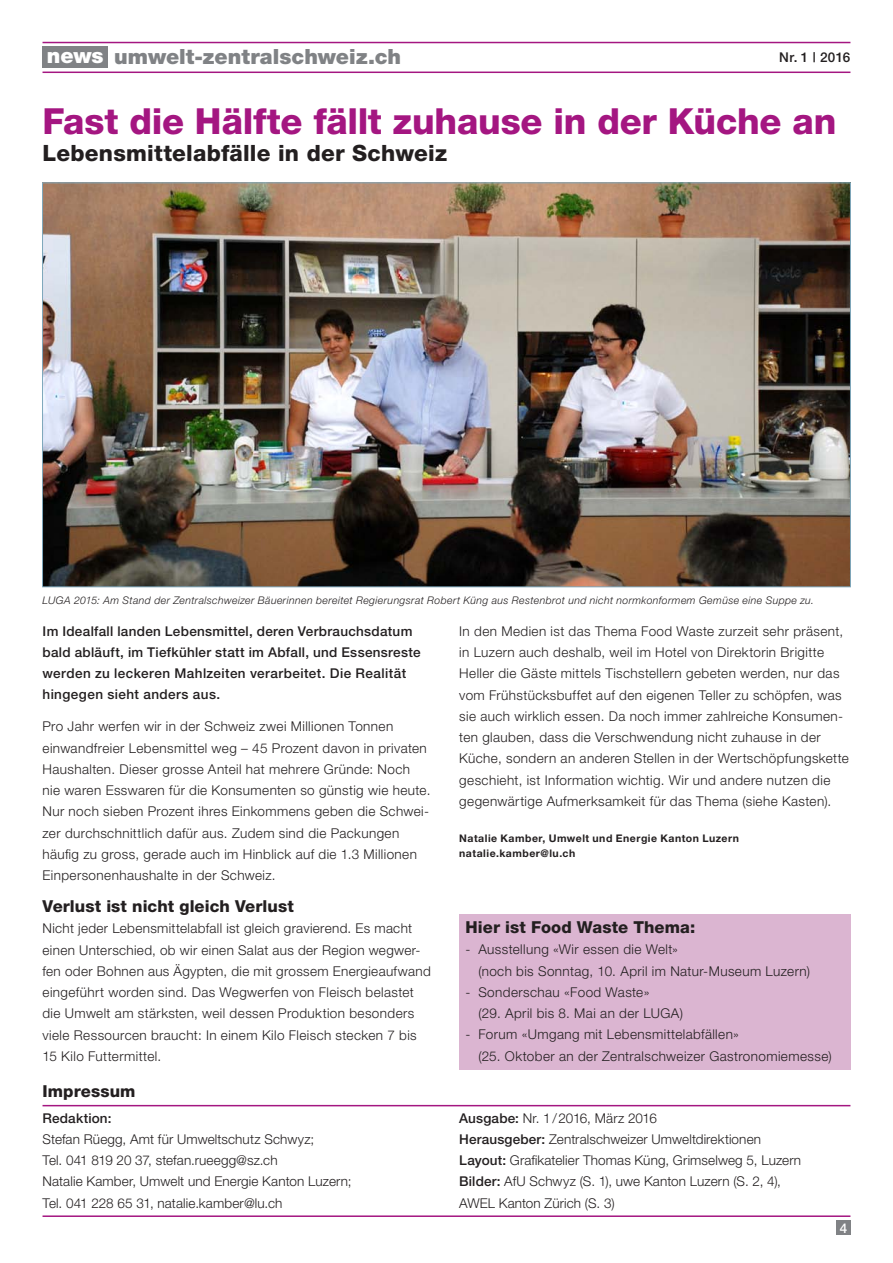
<style>
.page{position:relative;width:893px;height:1263px;background:#fff}
.page>*{position:absolute;margin:0;border:0;box-sizing:border-box;transform-origin:0 0}
.Titel_24_28{font:800 36px "Helvetica Neue";letter-spacing:-.01em;color:#a41681}
.Untertitel_15{font:800 22.5px "Helvetica Neue";letter-spacing:.01em;color:#231f20}
.t1{font:900 21px "Helvetica Neue";color:#808285}
.t2{font:900 21px "Helvetica Neue";color:#fff}
.Zwischentitel_11{font:800 16.5px "Helvetica Neue";letter-spacing:.005em;color:#231f20}
.lauftext_9_14_173{font:300 13.5px/21.3px "Helvetica Neue";letter-spacing:.03em;color:#231f20}
.lauftext_9_14_173-2{font:300 13.5px/21.3px "Helvetica Neue";letter-spacing:.01em;color:#231f20}
.lauftext_ez_3{font:300 13.5px/21.3px "Helvetica Neue";letter-spacing:.03em;color:#231f20}
.Lead_9{font:500 13.5px/21.3px "Helvetica Neue";letter-spacing:.025em;color:#231f20}
.lauftext_9_14_173-3{font:300 13.5px "Helvetica Neue";letter-spacing:-.005em;color:#231f20}
.lauftext_9_14_173-4{font:500 13.5px "Helvetica Neue";letter-spacing:.01em;color:#231f20}
.untertitel_2__9pt{font:500 13.5px "Helvetica Neue";letter-spacing:.025em;color:#231f20}
.untertitel_2__9pt-2{font:500 13.5px "Helvetica Neue";color:#fff}
.bildlegenden_kursiv{font:italic 300 10.5px "Helvetica Neue";letter-spacing:.04em;color:#231f20}
.legende_7_pt_bold{font:700 10.5px/15px "Helvetica Neue";letter-spacing:.045em;color:#231f20}
.s1{font-weight:500}
</style>
<div class="page">
<hr style="left:43px;top:42px;width:807px;height:1px;background:#a41681">
<hr style="left:43px;top:72px;width:807px;height:1px;background:#a41681">
<div style="left:43px;top:47px;width:65px;height:21px;background:#808285"></div>
<hr style="left:43px;top:1215px;width:807px;height:2px;background:#a41681">
<div style="left:836px;top:1220px;width:14px;height:15px;background:#808285"></div>
<img style="left:44px;top:185px;width:805px;height:400px">
<hr style="left:43px;top:1105px;width:807px;height:1px;background:#a41681">
<div style="left:459px;top:914px;width:391px;height:155px;background:#dbb5d1"></div>
<p class="t1" style="left:114px;top:44px;width:288px">umwelt-zentralschweiz.ch</p>
<p class="t2" style="left:47px;top:43px;width:58px">news</p>
<p class="untertitel_2__9pt" style="left:779px;top:49px;width:73px">Nr. 1 | 2016</p>
<p class="Titel_24_28" style="left:43px;top:100px;width:795px">Fast die Hälfte fällt zuhause in der Küche an</p>
<p class="Untertitel_15" style="left:43px;top:139px;width:406px">Lebensmittelabfälle in der Schweiz</p>
<p class="bildlegenden_kursiv" style="left:43px;top:594px;width:773px">LUGA 2015: Am Stand der Zentralschweizer Bäuerinnen bereitet Regierungsrat Robert Küng aus Restenbrot und nicht normkonformem Gemüse eine Suppe zu.</p>
<p class="Lead_9" style="left:43px;top:620px;width:380px">Im Idealfall landen Lebensmittel, deren Verbrauchsdatum bald abläuft, im Tiefkühler statt im Abfall, und Essensreste werden zu leckeren Mahlzeiten verarbeitet. Die Realität hingegen sieht anders aus.</p>
<p class="lauftext_9_14_173" style="left:43px;top:715px;width:389px">Pro Jahr werfen wir in der Schweiz zwei Millionen Tonnen einwandfreier Lebensmittel weg – 45 Prozent davon in privaten Haushalten. Dieser grosse Anteil hat mehrere Gründe: Noch nie waren Esswaren für die Konsumenten so günstig wie heute.<br>Nur noch sieben Prozent ihres Einkommens geben die Schwei&shy;zer durchschnittlich dafür aus. Zudem sind die Packungen häufig zu gross, gerade auch im Hinblick auf die 1.3 Millionen Einpersonenhaushalte in der Schweiz.</p>
<p class="Zwischentitel_11" style="left:43px;top:896px;width:253px">Verlust ist nicht gleich Verlust</p>
<p class="lauftext_9_14_173" style="left:43px;top:917px;width:390px">Nicht jeder Lebensmittelabfall ist gleich gravierend. Es macht einen Unterschied, ob wir einen Salat aus der Region wegwer&shy;fen oder Bohnen aus Ägypten, die mit grossem Energieaufwand eingeführt worden sind. Das Wegwerfen von Fleisch belastet die Umwelt am stärksten, weil dessen Produktion besonders viele Ressourcen braucht: In einem Kilo Fleisch stecken 7 bis 15 Kilo Futtermittel.</p>
<p class="Zwischentitel_11" style="left:43px;top:1081px;width:95px">Impressum</p>
<p class="lauftext_9_14_173-4" style="left:43px;top:1110px;width:70px">Redaktion:</p>
<p class="lauftext_9_14_173-2" style="left:43px;top:1128px;width:273px">Stefan Rüegg, Amt für Umweltschutz Schwyz;</p>
<p class="lauftext_9_14_173-2" style="left:43px;top:1149px;width:237px">Tel. 041 819 20 37, stefan.rueegg@sz.ch</p>
<p class="lauftext_9_14_173-2" style="left:43px;top:1171px;width:310px">Natalie Kamber, Umwelt und Energie Kanton Luzern;<br>Tel. 041 228 65 31, natalie.kamber@lu.ch</p>
<p class="lauftext_9_14_173" style="left:459px;top:620px;width:391px">In den Medien ist das Thema Food Waste zurzeit sehr präsent, in Luzern auch deshalb, weil im Hotel von Direktorin Brigitte Heller die Gäste mittels Tischstellern gebeten werden, nur das vom Frühstücksbuffet auf den eigenen Teller zu schöpfen, was sie auch wirklich essen. Da noch immer zahlreiche Konsumen&shy;ten glauben, dass die Verschwendung nicht zuhause in der Küche, sondern an anderen Stellen in der Wertschöpfungskette geschieht, ist Information wichtig. Wir und andere nutzen die gegenwärtige Aufmerksamkeit für das Thema (siehe Kasten).</p>
<p class="legende_7_pt_bold" style="left:459px;top:831px;width:281px">Natalie Kamber, Umwelt und Energie Kanton Luzern natalie.kamber@lu.ch</p>
<p class="Zwischentitel_11" style="left:466px;top:917px;width:231px">Hier ist Food Waste Thema:</p>
<p class="lauftext_ez_3" style="left:478px;top:938px;width:333px;text-indent:-13px">- Ausstellung «Wir essen die Welt»<br>(noch bis Sonntag, 10. April im Natur-Museum Luzern)</p>
<p class="lauftext_ez_3" style="left:478px;top:981px;width:206px;text-indent:-13px">- Sonderschau «Food Waste»<br>(29. April bis 8. Mai an der LUGA)</p>
<p class="lauftext_ez_3" style="left:478px;top:1024px;width:355px;text-indent:-13px">- Forum «Umgang mit Lebensmittelabfällen»<br>(25. Oktober an der Zentralschweizer Gastronomiemesse)</p>
<p class="lauftext_9_14_173-3" style="left:459px;top:1109px;width:199px"><span class="s1">Ausgabe:</span> Nr. 1/2016, März 2016</p>
<p class="lauftext_9_14_173-2" style="left:459px;top:1128px;width:303px"><span class="s1">Herausgeber:</span> Zentralschweizer Umweltdirektionen</p>
<p class="lauftext_9_14_173-2" style="left:459px;top:1149px;width:343px"><span class="s1">Layout:</span> Grafikatelier Thomas Küng, Grimselweg 5, Luzern</p>
<p class="lauftext_9_14_173-2" style="left:459px;top:1171px;width:323px"><span class="s1">Bilder:</span> AfU Schwyz (S. 1), uwe Kanton Luzern (S. 2, 4),</p>
<p class="lauftext_9_14_173-2" style="left:459px;top:1192px;width:157px">AWEL Kanton Zürich (S. 3)</p>
<p class="untertitel_2__9pt-2" style="left:840px;top:1220px;width:9px">4</p>
</div>
